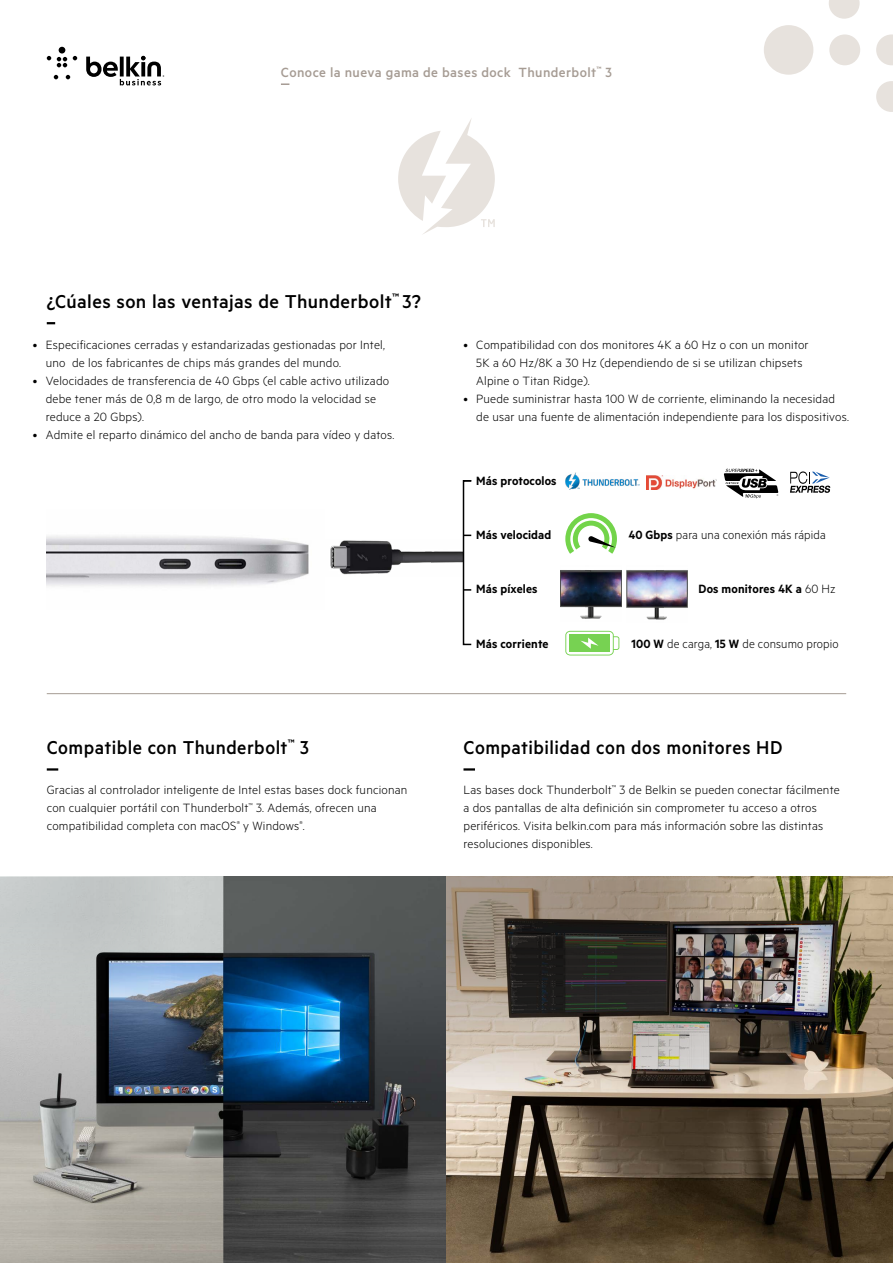
<style>
.page{position:relative;width:893px;height:1263px;background:#fff}
.page>*{position:absolute;margin:0;border:0;box-sizing:border-box;transform-origin:0 0}
.t1{font:500 21px "Metric";letter-spacing:.02em;color:#000}
.t2{font:500 15px "Metric";letter-spacing:.025em;color:#a69c94}
.t3{font:300 13.5px/18px "Metric";letter-spacing:.015em;color:#000}
.t4{font:600 13.5px "Metric";letter-spacing:.01em;color:#000}
.s1{font-weight:600}
.s2{font-weight:300}
</style>
<div class="page">
<img style="left:0;top:877px;width:893px;height:386px">
<img style="left:446px;top:877px;width:362px;height:239px">
<svg style="left:0;top:877px;width:175px;height:154px;background:#aeb5ba"></svg>
<div style="left:59px;top:47px;width:6px;height:7px;background:#000;border-radius:50%"></div>
<svg style="left:47px;top:56px;width:4px;height:4px"></svg>
<svg style="left:73px;top:56px;width:4px;height:4px"></svg>
<svg style="left:57px;top:57px;width:10px;height:10px"></svg>
<svg style="left:54px;top:75px;width:4px;height:4px"></svg>
<svg style="left:66px;top:75px;width:4px;height:4px"></svg>
<svg style="left:86px;top:56px;width:78px;height:29px"></svg>
<svg style="left:764px;top:0;width:129px;height:112px"></svg>
<svg style="left:47px;top:768px;width:11px;height:3px"></svg>
<svg style="left:281px;top:83px;width:8px;height:2px"></svg>
<svg style="left:47px;top:322px;width:8px;height:2px"></svg>
<svg style="left:463px;top:768px;width:12px;height:3px"></svg>
<svg style="left:565px;top:513px;width:52px;height:41px"></svg>
<img style="left:591px;top:570px;width:31px;height:49px">
<img style="left:560px;top:570px;width:31px;height:49px">
<img style="left:47px;top:535px;width:262px;height:51px">
<img style="left:330px;top:539px;width:133px;height:37px">
<div style="left:463px;top:480px;width:9px;height:165px;border:2px solid #000"></div>
<svg style="left:463px;top:480px;width:8px;height:2px"></svg>
<svg style="left:463px;top:589px;width:8px;height:2px"></svg>
<img style="left:647px;top:475px;width:69px;height:14px">
<svg style="left:723px;top:469px;width:56px;height:29px"></svg>
<svg style="left:790px;top:471px;width:40px;height:22px"></svg>
<img style="left:565px;top:472px;width:74px;height:17px">
<img style="left:626px;top:570px;width:30px;height:50px">
<img style="left:656px;top:570px;width:31px;height:50px">
<svg style="left:565px;top:631px;width:54px;height:24px"></svg>
<hr style="left:47px;top:693px;width:799px;height:1px;background:#a69c94">
<svg style="left:398px;top:118px;width:97px;height:116px"></svg>
<p class="t2" style="left:281px;top:63px;width:333px">Conoce la nueva gama de bases dock Thunderbolt<sup>™</sup> 3</p>
<h1 class="t1" style="left:47px;top:289px;width:376px">¿Cúales son las ventajas de Thunderbolt<sup>™</sup> 3?</h1>
<p class="t3" style="left:46px;top:335px;width:341px;text-indent:-13px">• Especificaciones cerradas y estandarizadas gestionadas por Intel, uno de los fabricantes de chips más grandes del mundo.</p>
<p class="t3" style="left:46px;top:371px;width:345px;text-indent:-13px">• Velocidades de transferencia de 40 Gbps (el cable activo utilizado debe tener más de 0,8 m de largo, de otro modo la velocidad se reduce a 20 Gbps).</p>
<p class="t3" style="left:33px;top:425px;width:363px">• Admite el reparto dinámico del ancho de banda para vídeo y datos.</p>
<h1 class="t1" style="left:47px;top:736px;width:264px">Compatible con Thunderbolt<sup>™</sup> 3</h1>
<p class="t3" style="left:47px;top:780px;width:362px">Gracias al controlador inteligente de Intel estas bases dock funcionan con cualquier portátil con Thunderbolt<sup>™</sup> 3. Además, ofrecen una compatibilidad completa con macOS<sup>®</sup> y Windows<sup>®</sup>.</p>
<p class="t3" style="left:476px;top:335px;width:334px;text-indent:-13px">• Compatibilidad con dos monitores 4K a 60 Hz o con un monitor<br>5K a 60 Hz/8K a 30 Hz (dependiendo de si se utilizan chipsets<br>Alpine o Titan Ridge).</p>
<p class="t3" style="left:476px;top:389px;width:374px;text-indent:-13px">• Puede suministrar hasta 100 W de corriente, eliminando la necesidad de usar una fuente de alimentación independiente para los dispositivos.</p>
<p class="t4" style="left:476px;top:473px;width:82px">Más protocolos</p>
<p class="t4" style="left:476px;top:527px;width:77px">Más velocidad</p>
<p class="t3" style="left:628px;top:525px;width:199px"><span class="s1">40 Gbps</span> para una conexión más rápida</p>
<p class="t4" style="left:476px;top:581px;width:63px">Más píxeles</p>
<p class="t4" style="left:476px;top:635px;width:74px">Más corriente</p>
<p class="t4" style="left:698px;top:581px;width:139px">Dos monitores 4K a <span class="s2">60 Hz</span></p>
<p class="t3" style="left:631px;top:634px;width:209px"><span class="s1">100 W</span> de carga, <span class="s1">15 W</span> de consumo propio</p>
<h1 class="t1" style="left:463px;top:736px;width:320px">Compatibilidad con dos monitores HD</h1>
<p class="t3" style="left:463px;top:780px;width:378px">Las bases dock Thunderbolt<sup>™</sup> 3 de Belkin se pueden conectar fácilmente a dos pantallas de alta definición sin comprometer tu acceso a otros periféricos. Visita belkin.com para más información sobre las distintas resoluciones disponibles.</p>
</div>
